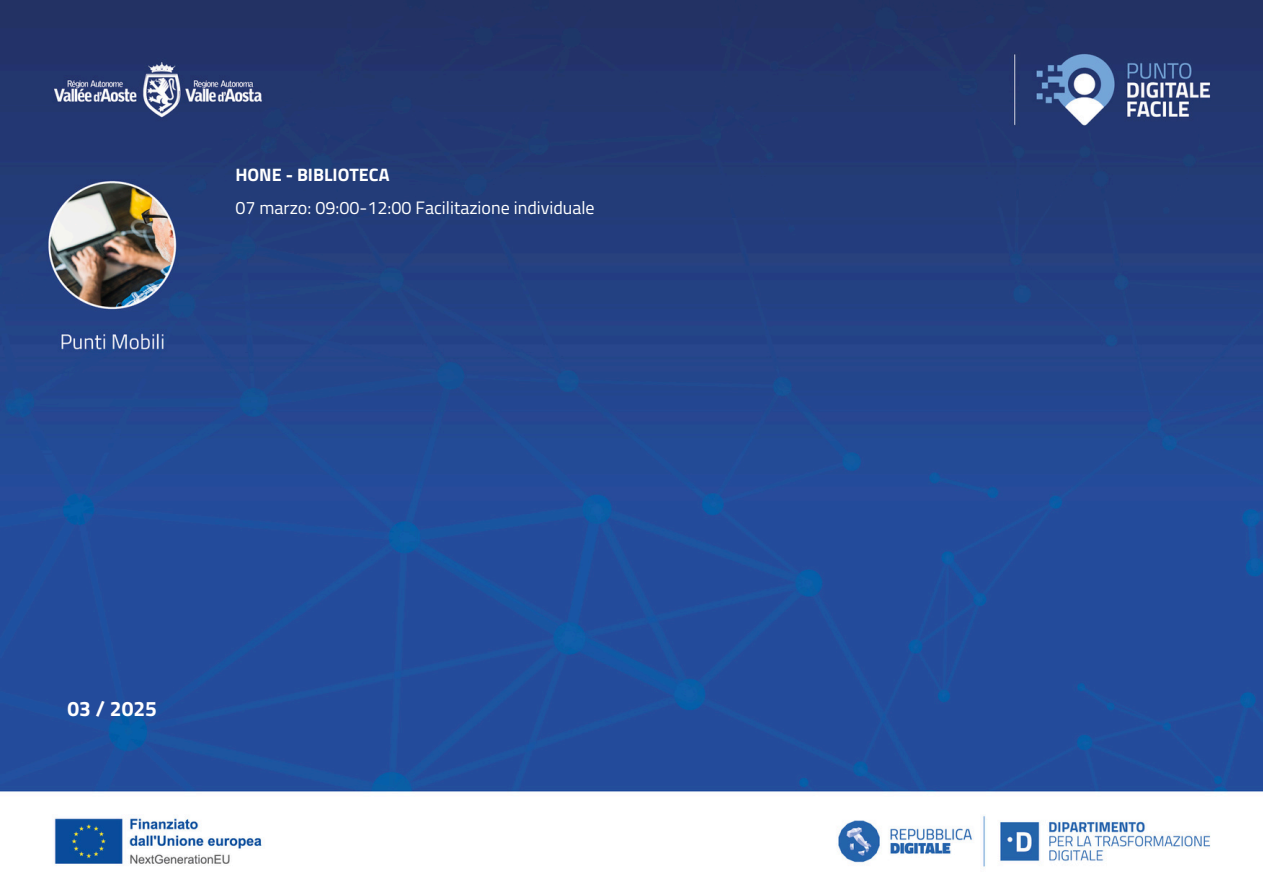
<style>
.page{position:relative;width:1263px;height:894px;background:#fff}
.page>*{position:absolute;margin:0;border:0;box-sizing:border-box;transform-origin:0 0}
.t1{font:700 21px "Titillium Web";color:#fff}
.t2{font:18px "Titillium Web";color:#fff}
.t3{font:700 18px "Titillium Web";color:#fff}
</style>
<div class="page">
<img style="left:0;top:0;width:1263px;height:867px">
<p class="t3" style="left:235px;top:161px;width:156px">HONE - BIBLIOTECA</p>
<h2 class="t2" style="left:235px;top:193px;width:361px">07 marzo: 09:00-12:00 Facilitazione individuale</h2>
<p class="t1" style="left:67px;top:691px;width:91px">03 / 2025</p>
</div>
